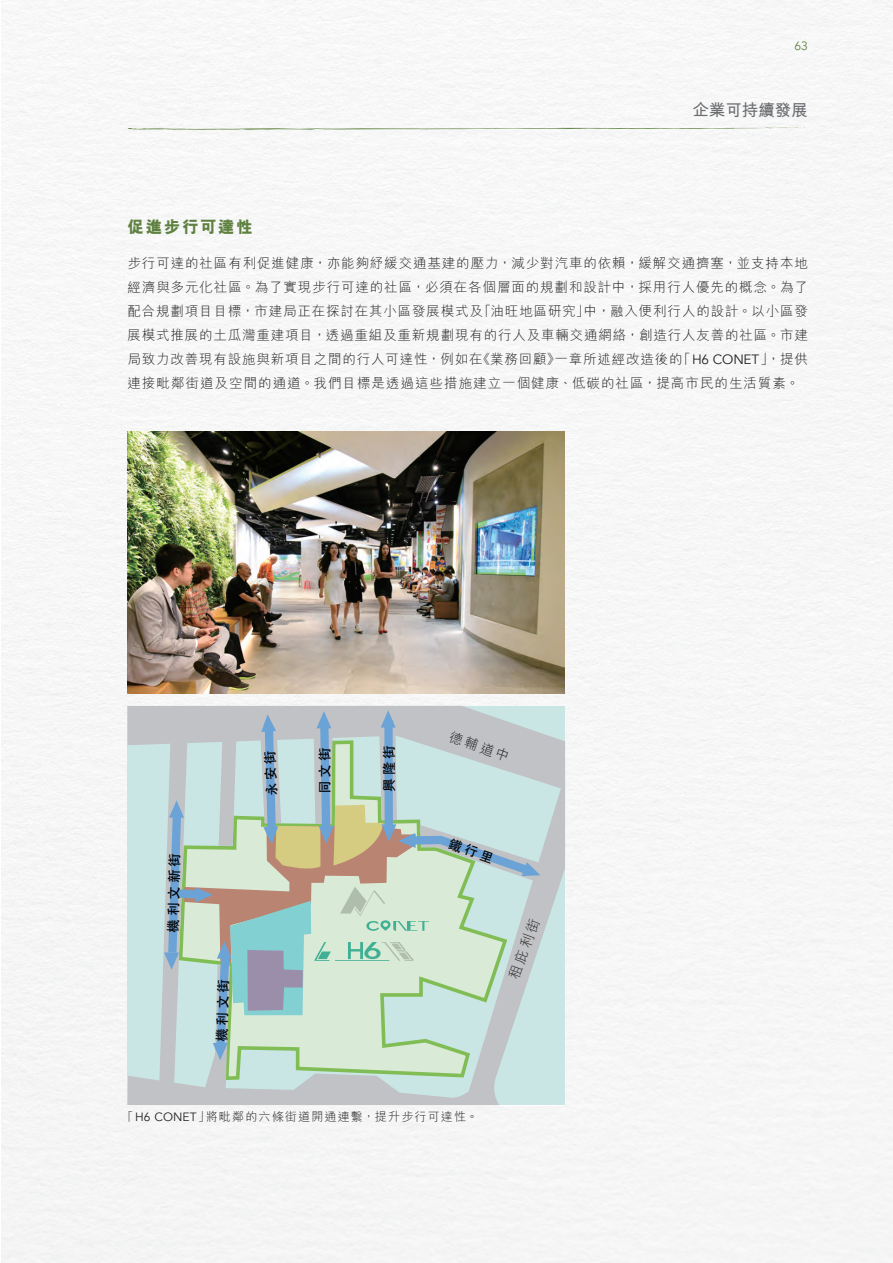
<style>
.page{position:relative;width:893px;height:1263px;background:#fff}
.page>*{position:absolute;margin:0;border:0;box-sizing:border-box;transform-origin:0 0}
.t1{font:700 16.5px "M Hei HK";color:#6c6d70}
._04___H2{font:800 16.5px "M Hei HK";letter-spacing:.1em;color:#5f8140}
.t2{font:700 13.65px "C Hei 2 HK";letter-spacing:.2em;color:#030303}
.t3{font:300 13.65px "M Hei HK";color:#221f21}
._11_P0{font:300 13.5px/24px "M Hei HK";letter-spacing:.075em;color:#231f20;text-align:justify}
._02a_Caption{font:300 12px "M Hei HK";letter-spacing:.1em;color:#231f20}
.t4{font:12px "Avenir";color:#5f8140}
.s1{font-family:"Avenir";font-weight:400}
</style>
<div class="page">
<div style="left:1px;top:0;width:892px;height:1263px;background:#f6f6f7"></div>
<svg style="left:127px;top:127px;width:681px;height:3px"></svg>
<img style="left:128px;top:431px;width:437px;height:262px">
<svg style="left:128px;top:1091px;width:437px;height:14px;background:#c1c9cb"></svg>
<svg style="left:128px;top:706px;width:437px;height:385px;background:#c1d4cd"></svg>
<p class="t4" style="left:794px;top:39px;width:15px">63</p>
<p class="t1" style="left:692px;top:98px;width:117px">企業可持續發展</p>
<p class="_04___H2" style="left:128px;top:218px;width:127px">促進步行可達性</p>
<p class="_11_P0" style="left:128px;top:250px;width:682px">步行可達的社區有利促進健康，亦能夠紓緩交通基建的壓力，減少對汽車的依賴，緩解交通擠塞，並支持本地經濟與多元化社區。為了實現步行可達的社區，必須在各個層面的規劃和設計中，採用行人優先的概念。為了配合規劃項目目標，市建局正在探討在其小區發展模式及「油旺地區研究」中，融入便利行人的設計。以小區發展模式推展的土瓜灣重建項目，透過重組及重新規劃現有的行人及車輛交通網絡，創造行人友善的社區。市建局致力改善現有設施與新項目之間的行人可達性，例如在《業務回顧》一章所述經改造後的「<span class="s1">H6 CONET</span>」，提供連接毗鄰街道及空間的通道。我們目標是透過這些措施建立一個健康、低碳的社區，提高市民的生活質素。</p>
<p class="t2" style="left:163px;top:932px;width:81px;rotate:-89deg">機利文新街</p>
<p class="t2" style="left:212px;top:1042px;width:64px;rotate:-88deg">機利文街</p>
<p class="t2" style="left:315px;top:794px;width:48px;rotate:-90deg">同文街</p>
<p class="t2" style="left:379px;top:792px;width:48px;rotate:-90deg">興隆街</p>
<p class="t3" style="left:452px;top:729px;width:64px;rotate:19deg">德輔道中</p>
<p class="t3" style="left:507px;top:976px;width:64px;rotate:-70deg">租庇利街</p>
<p class="_02a_Caption" style="left:122px;top:1111px;width:358px">「<span class="s1">H6 CONET</span>」將毗鄰的六條街道開通連繫，提升步行可達性。</p>
</div>
